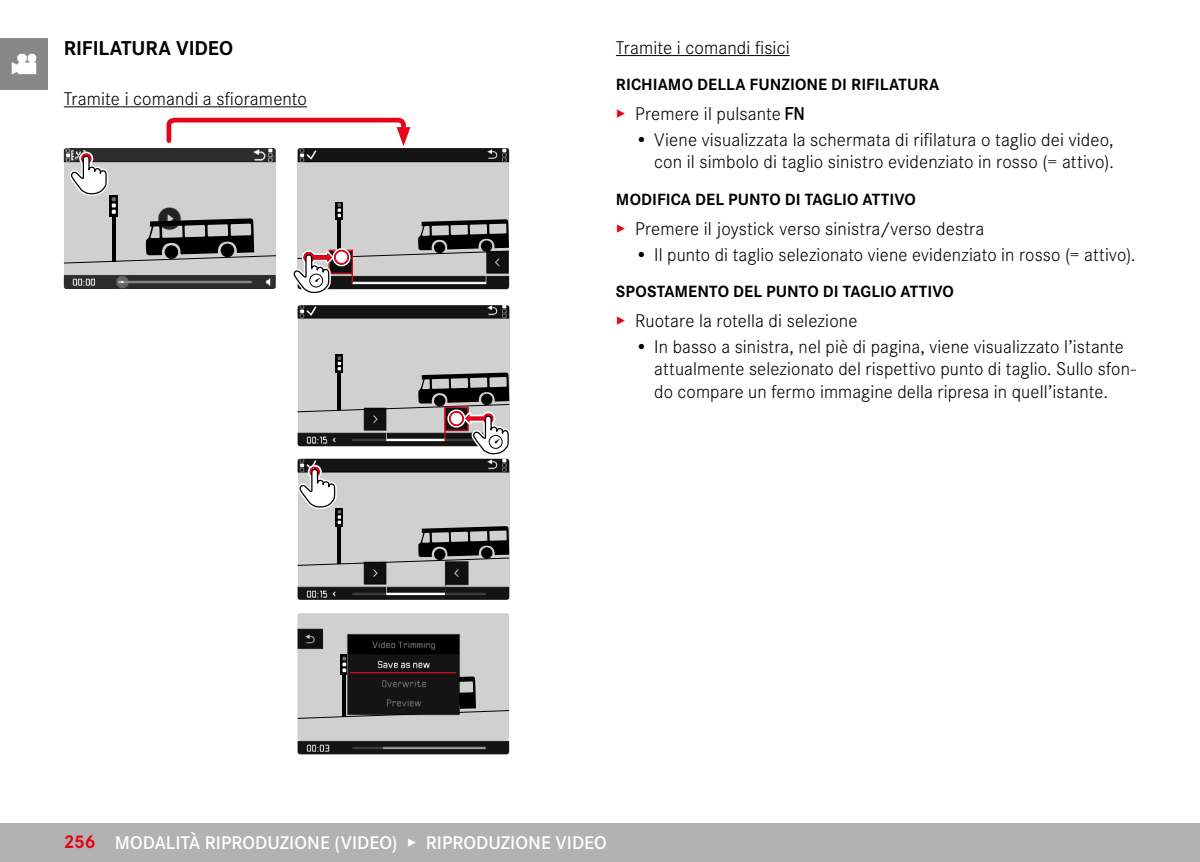
<style>
.page{position:relative;width:1200px;height:862px;background:#fff}
.page>*{position:absolute;margin:0;border:0;box-sizing:border-box;transform-origin:0 0}
.t1{font:700 20.7px "Corporate S";letter-spacing:-.005em;color:#000}
.t2{font:300 19.12px/22.3px "Corporate S";letter-spacing:.005em;color:#000;text-align:right}
.t3{font:600 19.12px "Corporate S";color:#fff}
.t4{font:700 16.88px "Corporate S";letter-spacing:.005em;color:#000}
.s1{color:#e3051b}
.s2{font-family:"LG1054";font-weight:400;font-size:16.2px}
.s3{font-weight:700;color:#e3051b}
</style>
<div class="page">
<div style="left:0;top:823px;width:1199px;height:38px;background:#b3b2b2"></div>
<div style="left:0;top:38px;width:48px;height:51px;background:#878787"></div>
<img style="left:11px;top:53px;width:26px;height:21px">
<hr style="left:64px;top:106px;width:243px;height:1px;background:#000">
<img style="left:297px;top:458px;width:212px;height:141px">
<img style="left:297px;top:305px;width:212px;height:51px">
<img style="left:297px;top:613px;width:212px;height:141px">
<hr style="left:350px;top:671px;width:106px;height:1px;background:#e3051b">
<svg style="left:64px;top:117px;width:445px;height:177px"></svg>
<svg style="left:297px;top:356px;width:213px;height:99px;background:#a5a2a2"></svg>
<svg style="left:297px;top:464px;width:212px;height:101px;background:#abaaaa"></svg>
<hr style="left:615px;top:55px;width:174px;height:1px;background:#000">
<p class="t1" style="left:64px;top:32px;width:171px">RIFILATURA VIDEO</p>
<p class="t2" style="left:64px;top:86px;width:245px">Tramite i comandi a sfioramento</p>
<p class="t2" style="left:615px;top:35px;width:175px">Tramite i comandi fisici</p>
<p class="t4" style="left:615px;top:71px;width:325px">RICHIAMO DELLA FUNZIONE DI RIFILATURA</p>
<p class="t2" style="left:615px;top:102px;width:190px"><span class="s1">▸</span> Premere il pulsante <span class="s2">FN</span></p>
<p class="t2" style="left:635px;top:127px;width:480px">• Viene visualizzata la schermata di rifilatura o taglio dei video, con il simbolo di taglio sinistro evidenziato in rosso (= attivo).</p>
<p class="t4" style="left:615px;top:185px;width:301px">MODIFICA DEL PUNTO DI TAGLIO ATTIVO</p>
<p class="t2" style="left:615px;top:216px;width:370px"><span class="s1">▸</span> Premere il joystick verso sinistra/verso destra</p>
<p class="t2" style="left:635px;top:242px;width:502px">• Il punto di taglio selezionato viene evidenziato in rosso (= attivo).</p>
<p class="t4" style="left:615px;top:278px;width:339px">SPOSTAMENTO DEL PUNTO DI TAGLIO ATTIVO</p>
<p class="t2" style="left:615px;top:308px;width:243px"><span class="s1">▸</span> Ruotare la rotella di selezione</p>
<p class="t2" style="left:654px;top:334px;width:483px;text-align:left;text-indent:-19px">• In basso a sinistra, nel piè di pagina, viene visualizzato l’istante attualmente selezionato del rispettivo punto di taglio. Sullo sfon&shy;do compare un fermo immagine della ripresa in quell’istante.</p>
<p class="t3" style="left:64px;top:827px;width:544px"><span class="s3">256</span> MODALITÀ RIPRODUZIONE (VIDEO) ▸ RIPRODUZIONE VIDEO</p>
</div>
